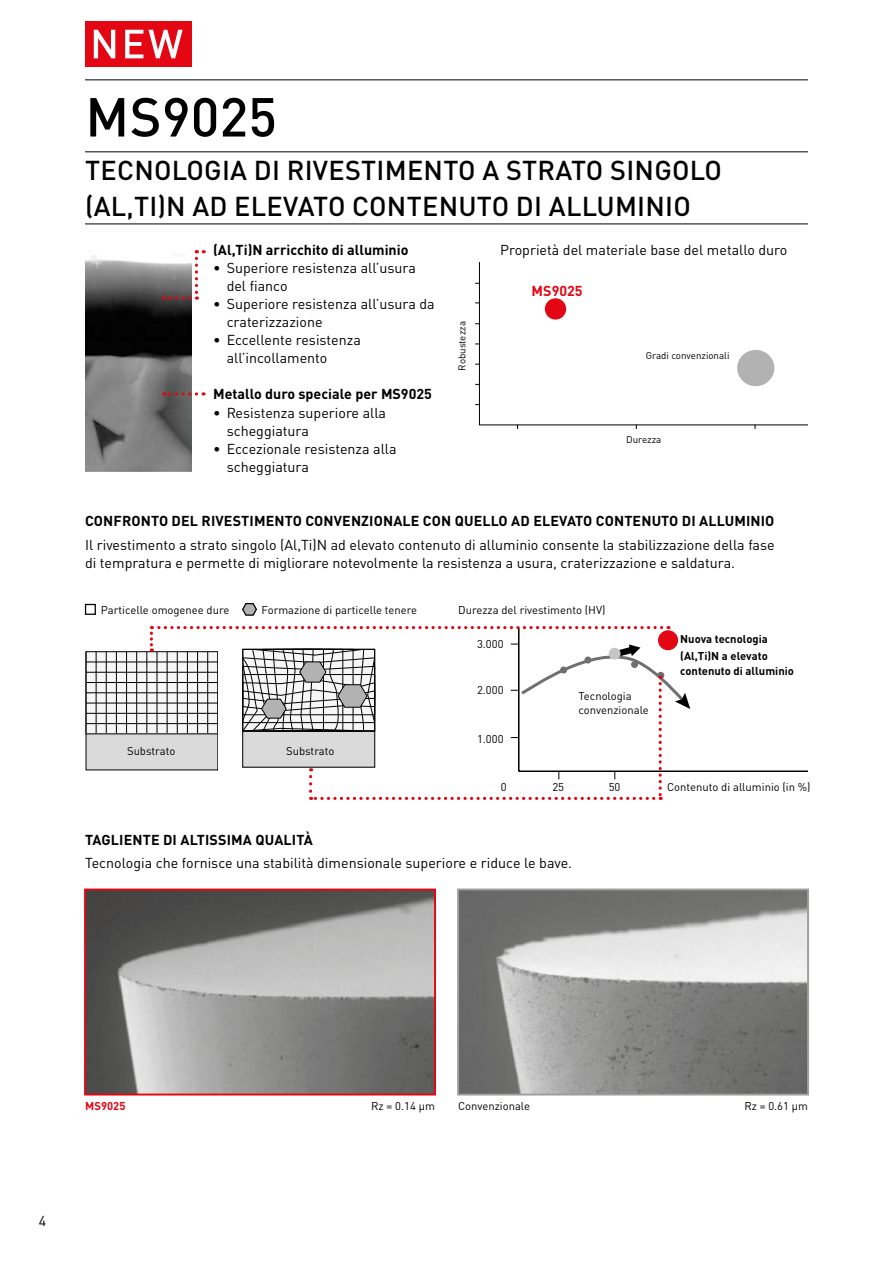
<style>
.page{position:relative;width:893px;height:1263px;background:#fff}
.page>*{position:absolute;margin:0;border:0;box-sizing:border-box;transform-origin:0 0}
.MHG_Headline_36_36pt{font:500 54px "DIN Pro";color:#000}
.MHG_Subline_18_24pt{font:500 27px/36px "DIN Pro";letter-spacing:.01em;color:#000}
.MHG_Copytext_BASE_9{font:14.25px/18px "DIN Pro";color:#000}
.MHG_Highlight_Headli{font:700 14.25px "DIN Pro";letter-spacing:.01em;color:#000}
.MHG_Copytext_BASE_9-2{font:700 14.25px "DIN Pro";color:#000}
.MHG_Table_center_ali{font:14.25px "DIN Pro";color:#000}
.MHG_Copytext_BASE_9-3{font:700 14.25px "DIN Pro";color:#e30613}
.MHG_Table_left_align{font:11.25px/14.2px "DIN Pro";color:#000}
.MHG_Table_left_align-2{font:700 11.25px/14.2px "DIN Pro";color:#000}
.MHG_Table_right_alig{font:11.25px "DIN Pro";color:#000}
.MHG_Table_center_ali-2{font:11.25px "DIN Pro";color:#000}
.MHG_Table_left_align-3{font:700 11.25px "DIN Pro";color:#e30613}
.MHG_Table_center_ali-3{font:9.75px "DIN Pro";color:#000}
</style>
<div class="page">
<hr style="left:85px;top:79px;width:723px;height:1px;background:#000">
<hr style="left:85px;top:151px;width:723px;height:1px;background:#000">
<img style="left:85px;top:255px;width:106px;height:216px">
<img style="left:87px;top:891px;width:346px;height:201px">
<div style="left:84px;top:888px;width:352px;height:207px;border:2px solid #e30613"></div>
<img style="left:460px;top:891px;width:346px;height:201px">
<div style="left:457px;top:888px;width:352px;height:207px;border:2px solid #9d9d9c"></div>
<svg style="left:164px;top:250px;width:40px;height:50px"></svg>
<svg style="left:164px;top:392px;width:32px;height:3px"></svg>
<hr style="left:519px;top:770px;width:289px;height:2px;background:#000">
<svg style="left:242px;top:603px;width:15px;height:13px"></svg>
<div style="left:85px;top:604px;width:11px;height:11px;border:1px solid #000"></div>
<svg style="left:88px;top:653px;width:62px;height:79px;fill:#f6f6f6"></svg>
<div style="left:86px;top:651px;width:132px;height:83px;border:1px solid #000"></div>
<hr style="left:146px;top:652px;width:1px;height:82px;background:#000">
<hr style="left:136px;top:652px;width:1px;height:82px;background:#000">
<hr style="left:126px;top:652px;width:1px;height:82px;background:#000">
<hr style="left:116px;top:652px;width:1px;height:82px;background:#000">
<hr style="left:106px;top:652px;width:1px;height:82px;background:#000">
<hr style="left:96px;top:652px;width:1px;height:82px;background:#000">
<hr style="left:86px;top:652px;width:1px;height:82px;background:#000">
<div style="left:86px;top:734px;width:132px;height:36px;background:#dadada"></div>
<hr style="left:86px;top:662px;width:132px;height:1px;background:#000">
<hr style="left:86px;top:672px;width:132px;height:1px;background:#000">
<hr style="left:86px;top:682px;width:132px;height:1px;background:#000">
<hr style="left:86px;top:692px;width:132px;height:1px;background:#000">
<hr style="left:86px;top:703px;width:132px;height:1px;background:#000">
<hr style="left:86px;top:713px;width:132px;height:1px;background:#000">
<hr style="left:86px;top:723px;width:132px;height:1px;background:#000">
<svg style="left:150px;top:626px;width:540px;height:174px"></svg>
<svg style="left:479px;top:262px;width:329px;height:163px"></svg>
<div style="left:737px;top:350px;width:37px;height:36px;background:#b3b2b2;border-radius:50%"></div>
<div style="left:545px;top:298px;width:21px;height:22px;background:#e30613;border-radius:50%"></div>
<div style="left:85px;top:21px;width:106px;height:46px;background:#e30613"></div>
<svg style="left:94px;top:30px;width:21px;height:28px"></svg>
<svg style="left:125px;top:30px;width:58px;height:28px"></svg>
<hr style="left:85px;top:224px;width:723px;height:1px;background:#000">
<p class="MHG_Headline_36_36pt" style="left:85px;top:73px;width:193px">MS9025</p>
<p class="MHG_Subline_18_24pt" style="left:85px;top:149px;width:638px">TECNOLOGIA DI RIVESTIMENTO A STRATO SINGOLO (AL,TI)N AD ELEVATO CONTENUTO DI ALLUMINIO</p>
<p class="MHG_Copytext_BASE_9-2" style="left:213px;top:238px;width:197px">(Al,Ti)N arricchito di alluminio</p>
<p class="MHG_Copytext_BASE_9" style="left:227px;top:257px;width:191px;text-indent:-14px">• Superiore resistenza all’usura del fianco</p>
<p class="MHG_Copytext_BASE_9" style="left:227px;top:293px;width:210px;text-indent:-14px">• Superiore resistenza all’usura da craterizzazione</p>
<p class="MHG_Copytext_BASE_9" style="left:227px;top:329px;width:136px;text-indent:-14px">• Eccellente resistenza all’incollamento</p>
<p class="MHG_Copytext_BASE_9-2" style="left:213px;top:382px;width:220px">Metallo duro speciale per MS9025</p>
<p class="MHG_Copytext_BASE_9" style="left:227px;top:402px;width:161px;text-indent:-14px">• Resistenza superiore alla scheggiatura</p>
<p class="MHG_Copytext_BASE_9" style="left:227px;top:438px;width:171px;text-indent:-14px">• Eccezionale resistenza alla scheggiatura</p>
<p class="MHG_Table_center_ali-3" style="left:454px;top:371px;width:51px;rotate:-90deg">Robustezza</p>
<p class="MHG_Table_center_ali" style="left:500px;top:239px;width:289px">Proprietà del materiale base del metallo duro</p>
<p class="MHG_Copytext_BASE_9-3" style="left:532px;top:279px;width:53px">MS9025</p>
<p class="MHG_Table_center_ali-3" style="left:646px;top:348px;width:85px">Gradi convenzionali</p>
<p class="MHG_Table_center_ali-3" style="left:626px;top:432px;width:37px">Durezza</p>
<p class="MHG_Highlight_Headli" style="left:85px;top:509px;width:691px">CONFRONTO DEL RIVESTIMENTO CONVENZIONALE CON QUELLO AD ELEVATO CONTENUTO DI ALLUMINIO</p>
<p class="MHG_Copytext_BASE_9" style="left:85px;top:534px;width:691px">Il rivestimento a strato singolo (Al,Ti)N ad elevato contenuto di alluminio consente la stabilizzazione della fase di tempratura e permette di migliorare notevolmente la resistenza a usura, craterizzazione e saldatura.</p>
<p class="MHG_Table_left_align" style="left:101px;top:601px;width:130px">Particelle omogenee dure</p>
<p class="MHG_Table_left_align" style="left:262px;top:601px;width:157px">Formazione di particelle tenere</p>
<p class="MHG_Table_left_align" style="left:458px;top:601px;width:149px">Durezza del rivestimento (HV)</p>
<p class="MHG_Table_center_ali-2" style="left:127px;top:742px;width:50px">Substrato</p>
<p class="MHG_Table_center_ali-2" style="left:286px;top:742px;width:50px">Substrato</p>
<p class="MHG_Highlight_Headli" style="left:85px;top:827px;width:229px">TAGLIENTE DI ALTISSIMA QUALITÀ</p>
<p class="MHG_Table_left_align" style="left:477px;top:635px;width:28px">3.000</p>
<p class="MHG_Table_left_align" style="left:477px;top:681px;width:28px">2.000</p>
<p class="MHG_Table_left_align" style="left:477px;top:730px;width:28px">1.000</p>
<p class="MHG_Table_left_align" style="left:579px;top:688px;width:72px">Tecnologia convenzionale</p>
<p class="MHG_Table_center_ali-2" style="left:501px;top:778px;width:7px">0</p>
<p class="MHG_Table_center_ali-2" style="left:552px;top:778px;width:13px">25</p>
<p class="MHG_Table_center_ali-2" style="left:609px;top:778px;width:13px">50</p>
<p class="MHG_Copytext_BASE_9" style="left:85px;top:853px;width:489px">Tecnologia che fornisce una stabilità dimensionale superiore e riduce le bave.</p>
<p class="MHG_Table_left_align-2" style="left:680px;top:630px;width:89px">Nuova tecnologia</p>
<p class="MHG_Table_left_align-2" style="left:680px;top:648px;width:115px">(Al,Ti)N a elevato contenuto di alluminio</p>
<p class="MHG_Table_right_alig" style="left:667px;top:778px;width:145px">Contenuto di alluminio (in %)</p>
<p class="MHG_Table_left_align-3" style="left:85px;top:1096px;width:42px">MS9025</p>
<p class="MHG_Copytext_BASE_9" style="left:39px;top:1210px;width:9px">4</p>
<p class="MHG_Table_right_alig" style="left:371px;top:1096px;width:65px">Rz = 0.14 μm</p>
<p class="MHG_Table_right_alig" style="left:744px;top:1096px;width:65px">Rz = 0.61 μm</p>
<p class="MHG_Table_left_align" style="left:458px;top:1097px;width:74px">Convenzionale</p>
</div>
